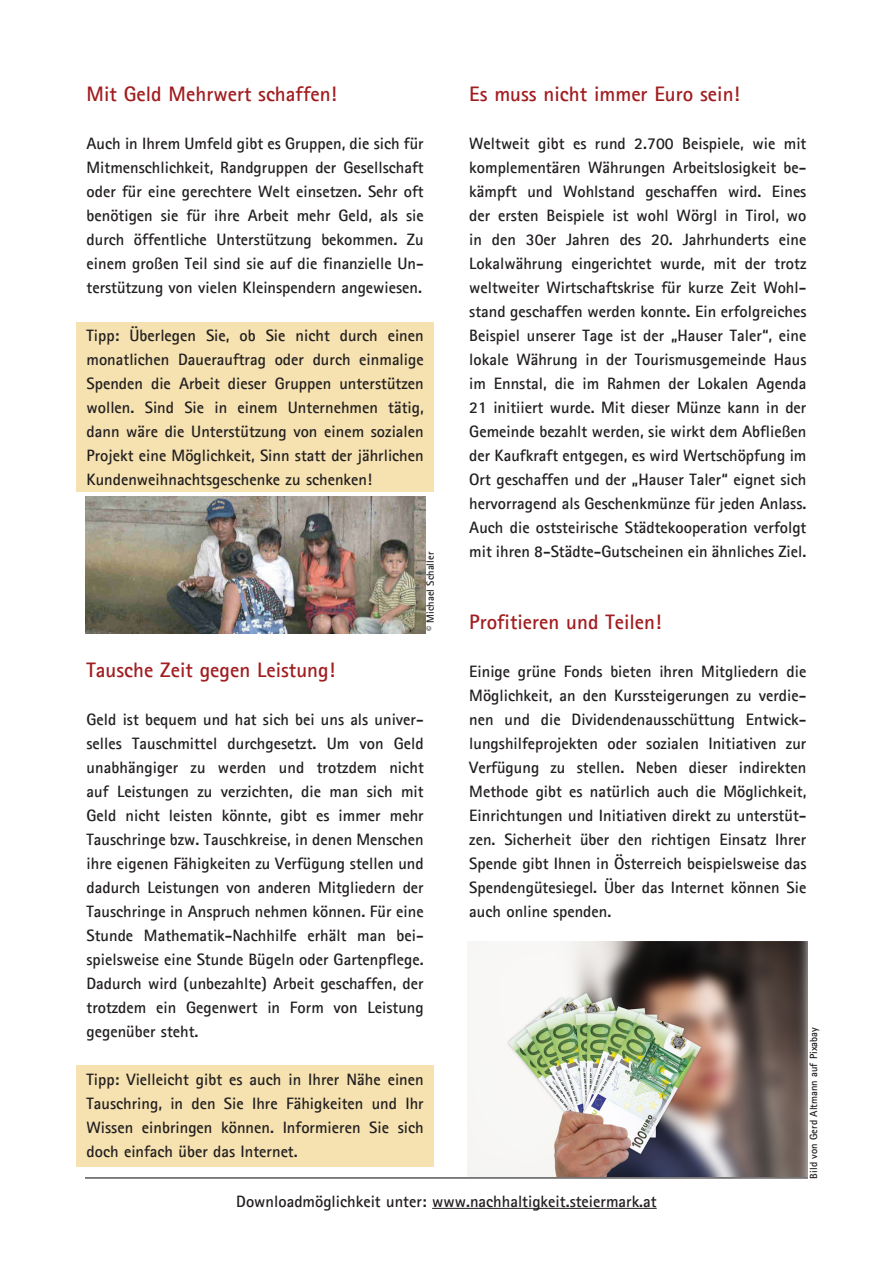
<style>
.page{position:relative;width:893px;height:1263px;background:#fff}
.page>*{position:absolute;margin:0;border:0;box-sizing:border-box;transform-origin:0 0}
.t1{font:700 21px "Agfa Rotis Sans Serif";color:#a11d20}
.t2{font:700 16.5px/24px "Agfa Rotis Sans Serif";color:#231f20;text-align:justify}
.t3{font:700 10.5px "Agfa Rotis Sans Serif";color:#231f20}
</style>
<div class="page">
<div style="left:77px;top:1065px;width:357px;height:102px;background:#f5e2b0"></div>
<hr style="left:85px;top:1177px;width:723px;height:1px;background:#231f20">
<div style="left:77px;top:322px;width:357px;height:169px;background:#f5e2b0"></div>
<img style="left:85px;top:497px;width:340px;height:136px">
<img style="left:468px;top:942px;width:340px;height:235px">
<hr style="left:432px;top:1208px;width:225px;height:1px;background:#231f20">
<p class="t1" style="left:87px;top:81px;width:252px">Mit Geld Mehrwert schaffen!</p>
<p class="t2" style="left:87px;top:131px;width:339px">Auch in Ihrem Umfeld gibt es Gruppen, die sich für Mitmenschlichkeit, Randgruppen der Gesellschaft oder für eine gerechtere Welt einsetzen. Sehr oft benötigen sie für ihre Arbeit mehr Geld, als sie durch öffentliche Unterstützung bekommen. Zu einem großen Teil sind sie auf die finanzielle Un&shy;terstützung von vielen Kleinspendern angewiesen.</p>
<p class="t2" style="left:87px;top:323px;width:339px">Tipp: Überlegen Sie, ob Sie nicht durch einen monatlichen Dauerauftrag oder durch einmalige Spenden die Arbeit dieser Gruppen unterstützen wollen. Sind Sie in einem Unternehmen tätig, dann wäre die Unterstützung von einem sozialen Projekt eine Möglichkeit, Sinn statt der jährlichen Kundenweihnachtsgeschenke zu schenken!</p>
<p class="t3" style="left:424px;top:631px;width:81px;rotate:-90deg">© Michael Schaller</p>
<p class="t1" style="left:87px;top:657px;width:250px">Tausche Zeit gegen Leistung!</p>
<p class="t2" style="left:87px;top:707px;width:339px">Geld ist bequem und hat sich bei uns als univer&shy;selles Tauschmittel durchgesetzt. Um von Geld unabhängiger zu werden und trotzdem nicht auf Leistungen zu verzichten, die man sich mit Geld nicht leisten könnte, gibt es immer mehr Tauschringe bzw. Tauschkreise, in denen Menschen ihre eigenen Fähigkeiten zu Verfügung stellen und dadurch Leistungen von anderen Mitgliedern der Tauschringe in Anspruch nehmen können. Für eine Stunde Mathematik-Nachhilfe erhält man bei&shy;spielsweise eine Stunde Bügeln oder Gartenpflege.<br>Dadurch wird (unbezahlte) Arbeit geschaffen, der trotzdem ein Gegenwert in Form von Leistung gegenüber steht.</p>
<p class="t2" style="left:87px;top:1067px;width:339px">Tipp: Vielleicht gibt es auch in Ihrer Nähe einen Tauschring, in den Sie Ihre Fähigkeiten und Ihr Wissen einbringen können. Informieren Sie sich doch einfach über das Internet.</p>
<p class="t1" style="left:469px;top:81px;width:272px">Es muss nicht immer Euro sein!</p>
<p class="t2" style="left:469px;top:131px;width:339px">Weltweit gibt es rund 2.700 Beispiele, wie mit komplementären Währungen Arbeitslosigkeit be&shy;kämpft und Wohlstand geschaffen wird. Eines der ersten Beispiele ist wohl Wörgl in Tirol, wo in den 30er Jahren des 20. Jahrhunderts eine Lokalwährung eingerichtet wurde, mit der trotz weltweiter Wirtschaftskrise für kurze Zeit Wohl&shy;stand geschaffen werden konnte. Ein erfolgreiches Beispiel unserer Tage ist der „Hauser Taler“, eine lokale Währung in der Tourismusgemeinde Haus im Ennstal, die im Rahmen der Lokalen Agenda 21 initiiert wurde. Mit dieser Münze kann in der Gemeinde bezahlt werden, sie wirkt dem Abfließen der Kaufkraft entgegen, es wird Wertschöpfung im Ort geschaffen und der „Hauser Taler“ eignet sich hervorragend als Geschenkmünze für jeden Anlass.<br>Auch die oststeirische Städtekooperation verfolgt mit ihren 8-Städte-Gutscheinen ein ähnliches Ziel.</p>
<p class="t1" style="left:469px;top:609px;width:194px">Profitieren und Teilen!</p>
<p class="t2" style="left:469px;top:659px;width:339px">Einige grüne Fonds bieten ihren Mitgliedern die Möglichkeit, an den Kurssteigerungen zu verdie&shy;nen und die Dividendenausschüttung Entwick&shy;lungshilfeprojekten oder sozialen Initiativen zur Verfügung zu stellen. Neben dieser indirekten Methode gibt es natürlich auch die Möglichkeit, Einrichtungen und Initiativen direkt zu unterstüt&shy;zen. Sicherheit über den richtigen Einsatz Ihrer Spende gibt Ihnen in Österreich beispielsweise das Spendengütesiegel. Über das Internet können Sie auch online spenden.</p>
<p class="t3" style="left:807px;top:1178px;width:153px;rotate:-90deg">Bild von Gerd Altmann auf Pixabay</p>
<p class="t2" style="left:236px;top:1189px;width:422px">Downloadmöglichkeit unter: www.nachhaltigkeit.steiermark.at</p>
</div>
